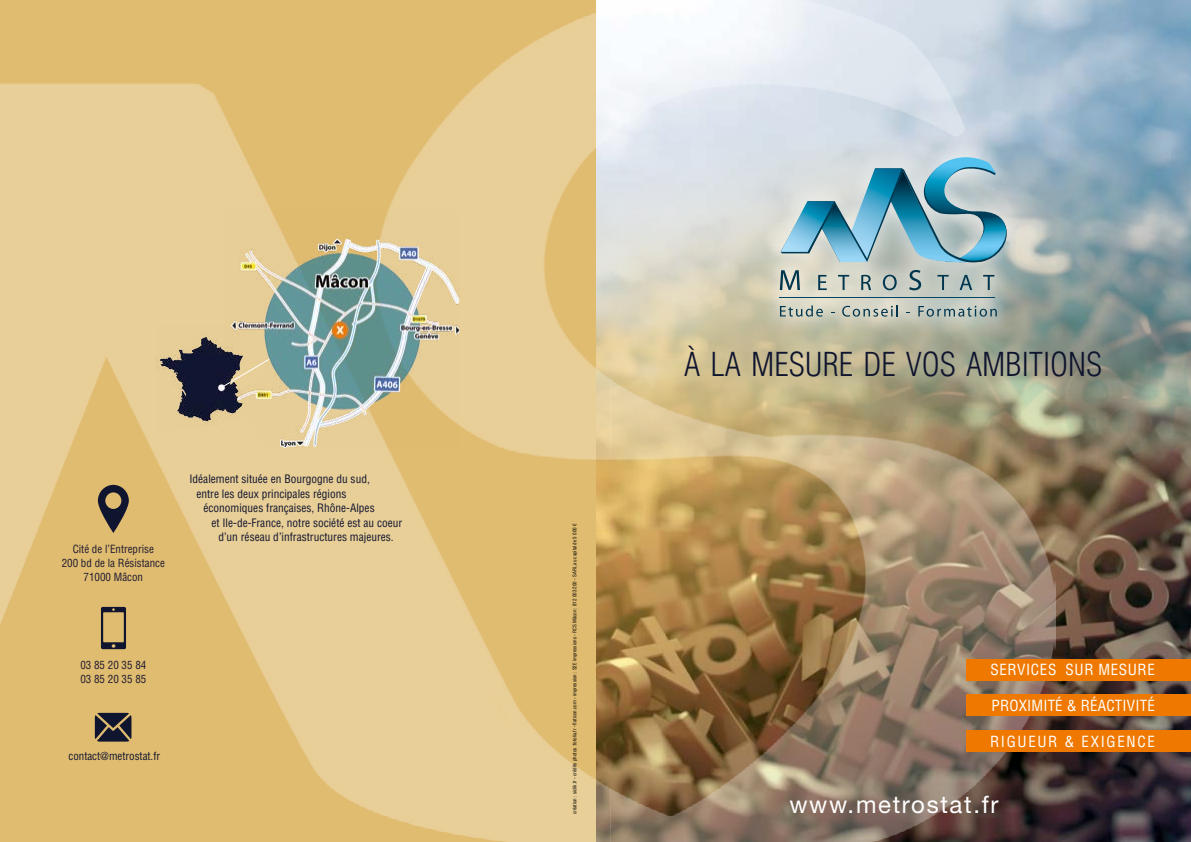
<style>
.page{position:relative;width:1191px;height:842px;background:#fff}
.page>*{position:absolute;margin:0;border:0;box-sizing:border-box;transform-origin:0 0}
.t1{font:300 condensed 32.2px "Helvetica LT Std";color:#10152f}
.t2{font:24px "Helvetica Neue LT Std";letter-spacing:.07em;color:#fff}
.t3{font:condensed 15px "Helvetica LT Std";letter-spacing:.01em;color:#fff}
.t4{font:condensed 15px "Helvetica LT Std";letter-spacing:.04em;color:#fff}
.t5{font:condensed 15px "Helvetica LT Std";letter-spacing:.11em;color:#fff}
.t6{font:condensed 11.4px/14.5px "Helvetica LT Std";color:#10152f}
.t7{font:condensed 11px/14px "Helvetica LT Std";color:#201c31}
.t8{font:condensed 11px "Helvetica LT Std";color:#10152f}
.t9{font:condensed 5px "Helvetica LT Std";color:#000}
</style>
<div class="page">
<img style="left:1055px;top:530px;width:136px;height:312px">
<img style="left:1055px;top:0;width:136px;height:530px">
<img style="left:0;top:0;width:1055px;height:842px">
<div style="left:759px;top:136px;width:268px;height:201px;background:#fff;opacity:.4"></div>
<svg style="left:780px;top:305px;width:43px;height:12px"></svg>
<svg style="left:842px;top:305px;width:56px;height:12px"></svg>
<svg style="left:918px;top:306px;width:78px;height:11px"></svg>
<hr style="left:779px;top:297px;width:215px;height:1px;background:#004563">
<svg style="left:779px;top:155px;width:227px;height:135px;background:#97bac3"></svg>
<div style="left:966px;top:659px;width:225px;height:22px;background:#ef7900"></div>
<div style="left:967px;top:695px;width:224px;height:21px;background:#ef7900"></div>
<div style="left:967px;top:731px;width:224px;height:21px;background:#ef7900"></div>
<img style="left:610px;top:0;width:1px;height:842px">
<svg style="left:98px;top:485px;width:31px;height:48px"></svg>
<svg style="left:101px;top:607px;width:25px;height:42px"></svg>
<svg style="left:95px;top:713px;width:36px;height:29px"></svg>
<img style="left:155px;top:323px;width:70px;height:110px">
<svg style="left:220px;top:358px;width:5px;height:31px"></svg>
<img style="left:225px;top:210px;width:234px;height:238px">
<p class="t7" style="left:62px;top:542px;width:105px;text-align:center">Cité de l’Entreprise<br>200 bd de la Résistance<br>71000 Mâcon</p>
<p class="t6" style="left:196px;top:472px;width:175px;text-indent:-7px">Idéalement située en Bourgogne du sud, entre les deux principales régions</p>
<p class="t6" style="left:203px;top:501px;width:173px">économiques françaises, Rhône-Alpes</p>
<p class="t6" style="left:211px;top:515px;width:192px">et Ile-de-France, notre société est au coeur</p>
<p class="t6" style="left:218px;top:529px;width:177px">d’un réseau d’infrastructures majeures.</p>
<p class="t7" style="left:80px;top:657px;width:67px">03 85 20 35 84<br>03 85 20 35 85</p>
<p class="t8" style="left:68px;top:749px;width:93px">contact@metrostat.fr</p>
<p class="t9" style="left:571px;top:814px;width:292px;rotate:-90deg">création : siclik.fr - crédits photos :fotolia.fr - flaticon.com - impression : S2E impressions - RCS Mâcon : 812 003 200 - SARL au capital de 5 000 €</p>
<h1 class="t1" style="left:684px;top:344px;width:419px">À LA MESURE DE VOS AMBITIONS</h1>
<h3 class="t4" style="left:990px;top:660px;width:166px">SERVICES SUR MESURE</h3>
<h3 class="t3" style="left:991px;top:696px;width:165px">PROXIMITÉ &amp; RÉACTIVITÉ</h3>
<h3 class="t5" style="left:990px;top:732px;width:166px">RIGUEUR &amp; EXIGENCE</h3>
<h2 class="t2" style="left:789px;top:790px;width:211px">www.metrostat.fr</h2>
</div>
